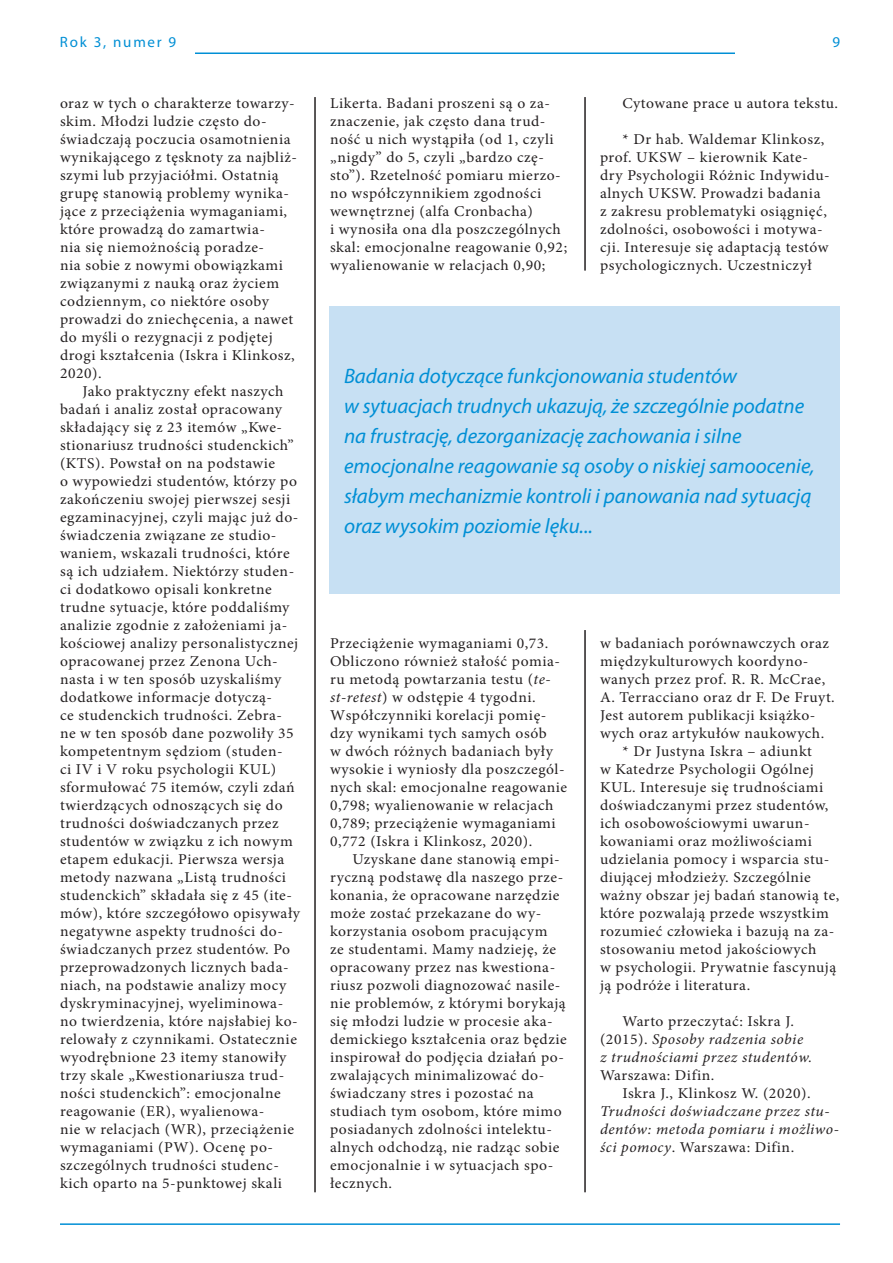
<style>
.page{position:relative;width:893px;height:1263px;background:#fff}
.page>*{position:absolute;margin:0;border:0;box-sizing:border-box;transform-origin:0 0}
.wyroznienie{font:italic 21px/30px "Myriad Pro";color:#008fd5}
.tekst{font:15px/18px "Minion Pro";letter-spacing:.035em;color:#231f20;scale:1.04 1}
.tekst-2{font:italic 15px/18px "Minion Pro";letter-spacing:.03em;color:#231f20;scale:1.04 1}
.t1{font:15px "Myriad Pro";letter-spacing:.12em;color:#008fd5}
.s1{font-style:italic}
.s2{font-style:normal}
</style>
<div class="page">
<hr style="left:195px;top:53px;width:540px;height:1px;background:#008fd5">
<hr style="left:60px;top:1223px;width:780px;height:2px;background:#008fd5">
<hr style="left:315px;top:97px;width:1px;height:1095px;background:#231f20">
<hr style="left:585px;top:97px;width:1px;height:173px;background:#231f20">
<hr style="left:585px;top:630px;width:1px;height:562px;background:#231f20">
<div style="left:329px;top:306px;width:510px;height:288px;background:#c7e0f3"></div>
<p class="t1" style="left:60px;top:33px;width:118px">Rok 3, numer 9</p>
<p class="t1" style="left:832px;top:33px;width:9px">9</p>
<p class="tekst" style="left:60px;top:94px;width:230px">oraz w tych o charakterze towarzy&shy;skim. Młodzi ludzie często do&shy;świadczają poczucia osamotnienia wynikającego z tęsknoty za najbliż&shy;szymi lub przyjaciółmi. Ostatnią grupę stanowią problemy wynika&shy;jące z przeciążenia wymaganiami, które prowadzą do zamartwia-<br>nia się niemożnością poradze-<br>nia sobie z nowymi obowiązkami związanymi z nauką oraz życiem codziennym, co niektóre osoby prowadzi do zniechęcenia, a nawet do myśli o rezygnacji z podjętej drogi kształcenia (Iskra i Klinkosz,<br>2020).</p>
<p class="tekst" style="left:60px;top:382px;width:232px;text-indent:22px">Jako praktyczny efekt naszych badań i analiz został opracowany składający się z 23 itemów „Kwe&shy;stionariusz trudności studenckich” (KTS). Powstał on na podstawie<br>o wypowiedzi studentów, którzy po zakończeniu swojej pierwszej sesji egzaminacyjnej, czyli mając już do&shy;świadczenia związane ze studio&shy;waniem, wskazali trudności, które są ich udziałem. Niektórzy studen&shy;ci dodatkowo opisali konkretne trudne sytuacje, które poddaliśmy analizie zgodnie z założeniami ja&shy;kościowej analizy personalistycznej opracowanej przez Zenona Uch&shy;nasta i w ten sposób uzyskaliśmy dodatkowe informacje dotyczą-<br>ce studenckich trudności. Zebra&shy;ne w ten sposób dane pozwoliły 35 kompetentnym sędziom (studen-<br>ci IV i V roku psychologii KUL) sformułować 75 itemów, czyli zdań twierdzących odnoszących się do trudności doświadczanych przez studentów w związku z ich nowym etapem edukacji. Pierwsza wersja metody nazwana „Listą trudności studenckich” składała się z 45 (ite&shy;mów), które szczegółowo opisywały negatywne aspekty trudności do&shy;świadczanych przez studentów. Po przeprowadzonych licznych bada&shy;niach, na podstawie analizy mocy dyskryminacyjnej, wyeliminowa&shy;no twierdzenia, które najsłabiej ko&shy;relowały z czynnikami. Ostatecznie wyodrębnione 23 itemy stanowiły trzy skale „Kwestionariusza trud&shy;ności studenckich”: emocjonalne reagowanie (ER), wyalienowa-<br>nie w relacjach (WR), przeciążenie wymaganiami (PW). Ocenę po&shy;szczególnych trudności studenc&shy;kich oparto na 5-punktowej skali</p>
<p class="tekst" style="left:330px;top:94px;width:230px">Likerta. Badani proszeni są o za&shy;znaczenie, jak często dana trud&shy;ność u nich wystąpiła (od 1, czyli „nigdy” do 5, czyli „bardzo czę&shy;sto”). Rzetelność pomiaru mierzo&shy;no współczynnikiem zgodności wewnętrznej (alfa Cronbacha)<br>i wynosiła ona dla poszczególnych skal: emocjonalne reagowanie 0,92; wyalienowanie w relacjach 0,90;</p>
<p class="tekst" style="left:622px;top:94px;width:209px">Cytowane prace u autora tekstu.</p>
<p class="tekst" style="left:600px;top:130px;width:222px;text-indent:22px">* Dr hab. Waldemar Klinkosz, prof. UKSW – kierownik Kate&shy;dry Psychologii Różnic Indywidu&shy;alnych UKSW. Prowadzi badania z zakresu problematyki osiągnięć, zdolności, osobowości i motywa&shy;cji. Interesuje się adaptacją testów psychologicznych. Uczestniczył</p>
<p class="wyroznienie" style="left:344px;top:361px;width:472px">Badania dotyczące funkcjonowania studentów<br>w sytuacjach trudnych ukazują, że szczególnie podatne na frustrację, dezorganizację zachowania i silne emocjonalne reagowanie są osoby o niskiej samoocenie, słabym mechanizmie kontroli i panowania nad sytuacją oraz wysokim poziomie lęku...</p>
<p class="tekst" style="left:330px;top:634px;width:229px">Przeciążenie wymaganiami 0,73.<br>Obliczono również stałość pomia&shy;ru metodą powtarzania testu (<span class="s1">te&shy;st-retest</span>) w odstępie 4 tygodni.<br>Współczynniki korelacji pomię&shy;dzy wynikami tych samych osób<br>w dwóch różnych badaniach były wysokie i wyniosły dla poszczegól&shy;nych skal: emocjonalne reagowanie 0,798; wyalienowanie w relacjach 0,789; przeciążenie wymaganiami 0,772 (Iskra i Klinkosz, 2020).</p>
<p class="tekst" style="left:330px;top:850px;width:229px;text-indent:22px">Uzyskane dane stanowią empi&shy;ryczną podstawę dla naszego prze&shy;konania, że opracowane narzędzie może zostać przekazane do wy&shy;korzystania osobom pracującym<br>ze studentami. Mamy nadzieję, że opracowany przez nas kwestiona&shy;riusz pozwoli diagnozować nasile&shy;nie problemów, z którymi borykają się młodzi ludzie w procesie aka&shy;demickiego kształcenia oraz będzie inspirował do podjęcia działań po&shy;zwalających minimalizować do&shy;świadczany stres i pozostać na studiach tym osobom, które mimo posiadanych zdolności intelektu&shy;alnych odchodzą, nie radząc sobie emocjonalnie i w sytuacjach spo&shy;łecznych.</p>
<p class="tekst" style="left:600px;top:634px;width:227px">w badaniach porównawczych oraz międzykulturowych koordyno&shy;wanych przez prof. R. R. McCrae,<br>A. Terracciano oraz dr F. De Fruyt.<br>Jest autorem publikacji książko&shy;wych oraz artykułów naukowych.</p>
<p class="tekst" style="left:600px;top:742px;width:232px;text-indent:22px">* Dr Justyna Iskra – adiunkt<br>w Katedrze Psychologii Ogólnej<br>KUL. Interesuje się trudnościami doświadczanymi przez studentów, ich osobowościowymi uwarun&shy;kowaniami oraz możliwościami udzielania pomocy i wsparcia stu&shy;diującej młodzieży. Szczególnie ważny obszar jej badań stanowią te, które pozwalają przede wszystkim rozumieć człowieka i bazują na za&shy;stosowaniu metod jakościowych<br>w psychologii. Prywatnie fascynują ją podróże i literatura.</p>
<p class="tekst-2" style="left:600px;top:1012px;width:205px;text-indent:22px"><span class="s2">Warto przeczytać: Iskra J. (2015).</span> Sposoby radzenia sobie z trudnościami przez studentów.<br><span class="s2">Warszawa: Difin.</span></p>
<p class="tekst-2" style="left:600px;top:1084px;width:231px;text-indent:22px"><span class="s2">Iskra J., Klinkosz W. (2020).<br></span>Trudności doświadczane przez stu&shy;dentów: metoda pomiaru i możliwo&shy;ści pomocy<span class="s2">. Warszawa: Difin.</span></p>
</div>
